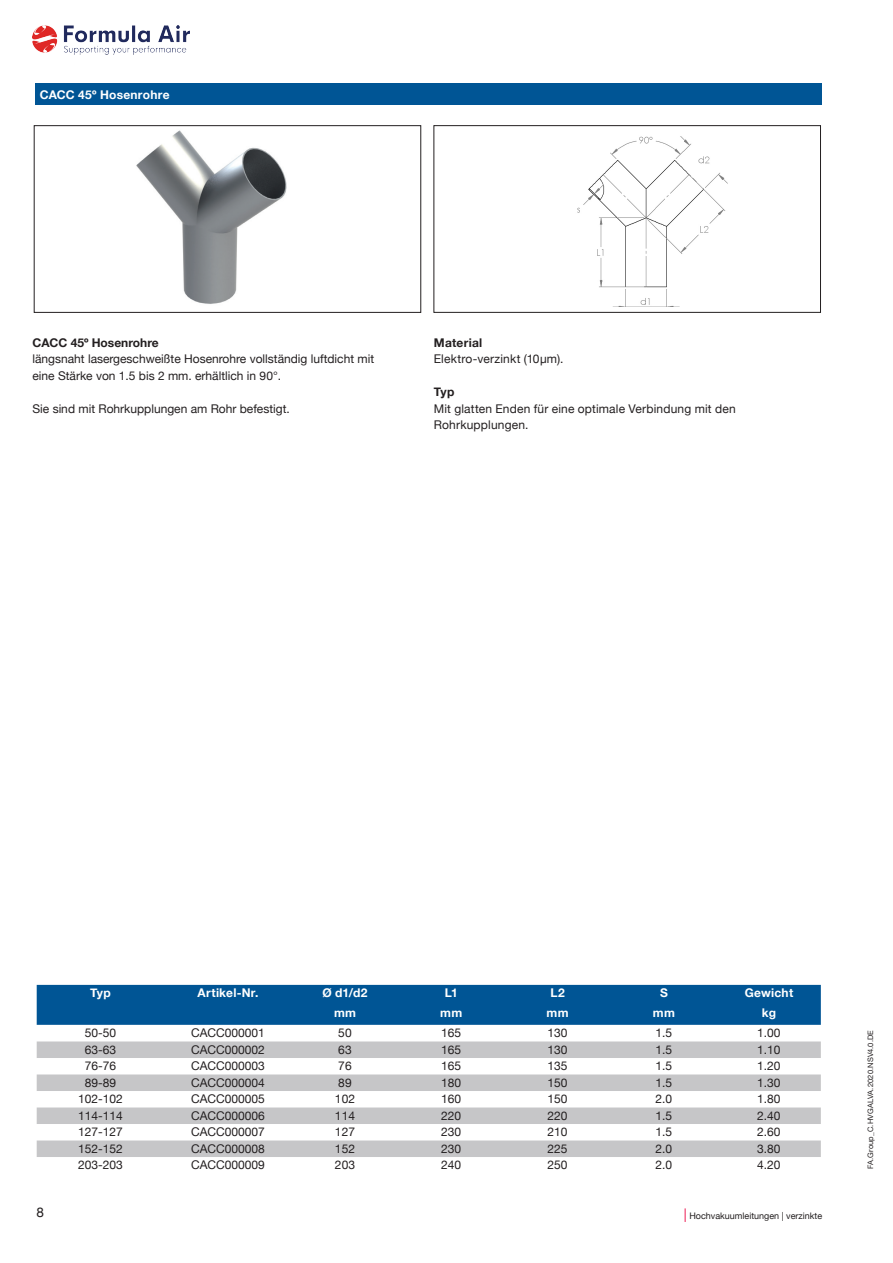
<style>
.page{position:relative;width:893px;height:1263px;background:#fff}
.page>*{position:absolute;margin:0;border:0;box-sizing:border-box;transform-origin:0 0}
.t1{font:13.5px "Helvetica Neue";color:#231f20}
.Body_alinea_tabel{font:12px "Helvetica Neue";color:#231f20}
.Body_alinea{font:12px/16.5px "Helvetica Neue";color:#231f20}
.Header3-_H3_tabel_bo{font:700 12px "Helvetica Neue";letter-spacing:.02em;color:#fff}
.Subheader2-H2{font:700 12px "Helvetica Neue";color:#231f20}
.Header1-H1{font:700 12px "Helvetica Neue";letter-spacing:.025em;color:#fff}
.Subheader2-H2-2{font:700 12px "Helvetica Neue";letter-spacing:.025em;color:#231f20}
.t2{font:9px "Helvetica Neue";color:#231f20}
.t3{font:7.5px "Helvetica Neue";letter-spacing:.02em;color:#231f20}
.s1{font-size:13.5px;color:#ed154e}
</style>
<div class="page">
<img style="left:32px;top:26px;width:158px;height:28px">
<div style="left:434px;top:125px;width:387px;height:188px;border:1px solid #231f20"></div>
<div style="left:34px;top:125px;width:387px;height:188px;border:1px solid #231f20"></div>
<img style="left:136px;top:130px;width:151px;height:174px">
<div style="left:37px;top:985px;width:784px;height:40px;background:#005595"></div>
<svg style="left:37px;top:1041px;width:784px;height:116px;fill:#c6c6c8"></svg>
<div style="left:36px;top:84px;width:786px;height:21px;background:#005595"></div>
<img style="left:577px;top:136px;width:151px;height:171px">
<p class="Header1-H1" style="left:40px;top:87px;width:131px">CACC 45º Hosenrohre</p>
<p class="Header1-H1" style="left:40px;top:87px;width:10px">A</p>
<p class="Subheader2-H2" style="left:32px;top:335px;width:128px">CACC 45º Hosenrohre</p>
<p class="Body_alinea" style="left:32px;top:351px;width:343px">längsnaht lasergeschweißte Hosenrohre vollständig luftdicht mit eine Stärke von 1.5 bis 2 mm. erhältlich in 90°.</p>
<p class="Body_alinea" style="left:32px;top:400px;width:259px">Sie sind mit Rohrkupplungen am Rohr befestigt.</p>
<p class="Subheader2-H2-2" style="left:434px;top:335px;width:50px">Material</p>
<p class="Body_alinea" style="left:434px;top:351px;width:131px">Elektro-verzinkt (10µm).</p>
<p class="Subheader2-H2" style="left:434px;top:385px;width:22px">Typ</p>
<p class="Body_alinea" style="left:434px;top:400px;width:303px">Mit glatten Enden für eine optimale Verbindung mit den<br>Rohrkupplungen.</p>
<p class="t1" style="left:37px;top:1204px;width:9px">8</p>
<p class="Header3-_H3_tabel_bo" style="left:90px;top:985px;width:22px">Typ</p>
<p class="Header3-_H3_tabel_bo" style="left:198px;top:985px;width:62px">Artikel-Nr.</p>
<p class="Header3-_H3_tabel_bo" style="left:323px;top:985px;width:46px">Ø d1/d2</p>
<p class="Header3-_H3_tabel_bo" style="left:445px;top:985px;width:14px">L1</p>
<p class="Header3-_H3_tabel_bo" style="left:550px;top:985px;width:16px">L2</p>
<p class="Header3-_H3_tabel_bo" style="left:660px;top:985px;width:9px">S</p>
<p class="Header3-_H3_tabel_bo" style="left:745px;top:985px;width:50px">Gewicht</p>
<p class="Header3-_H3_tabel_bo" style="left:334px;top:1005px;width:23px">mm</p>
<p class="Header3-_H3_tabel_bo" style="left:440px;top:1005px;width:23px">mm</p>
<p class="Header3-_H3_tabel_bo" style="left:547px;top:1005px;width:23px">mm</p>
<p class="Header3-_H3_tabel_bo" style="left:653px;top:1005px;width:23px">mm</p>
<p class="Header3-_H3_tabel_bo" style="left:762px;top:1005px;width:16px">kg</p>
<p class="Body_alinea_tabel" style="left:85px;top:1026px;width:33px">50-50</p>
<p class="Body_alinea_tabel" style="left:191px;top:1026px;width:75px">CACC000001</p>
<p class="Body_alinea_tabel" style="left:338px;top:1026px;width:15px">50</p>
<p class="Body_alinea_tabel" style="left:441px;top:1026px;width:22px">165</p>
<p class="Body_alinea_tabel" style="left:548px;top:1026px;width:22px">130</p>
<p class="Body_alinea_tabel" style="left:656px;top:1026px;width:18px">1.5</p>
<p class="Body_alinea_tabel" style="left:757px;top:1026px;width:25px">1.00</p>
<p class="Body_alinea_tabel" style="left:85px;top:1042px;width:33px">63-63</p>
<p class="Body_alinea_tabel" style="left:191px;top:1042px;width:75px">CACC000002</p>
<p class="Body_alinea_tabel" style="left:338px;top:1042px;width:15px">63</p>
<p class="Body_alinea_tabel" style="left:441px;top:1042px;width:22px">165</p>
<p class="Body_alinea_tabel" style="left:548px;top:1042px;width:22px">130</p>
<p class="Body_alinea_tabel" style="left:656px;top:1042px;width:18px">1.5</p>
<p class="Body_alinea_tabel" style="left:757px;top:1042px;width:25px">1.10</p>
<p class="Body_alinea_tabel" style="left:85px;top:1059px;width:33px">76-76</p>
<p class="Body_alinea_tabel" style="left:191px;top:1059px;width:75px">CACC000003</p>
<p class="Body_alinea_tabel" style="left:338px;top:1059px;width:15px">76</p>
<p class="Body_alinea_tabel" style="left:441px;top:1059px;width:22px">165</p>
<p class="Body_alinea_tabel" style="left:548px;top:1059px;width:22px">135</p>
<p class="Body_alinea_tabel" style="left:656px;top:1059px;width:18px">1.5</p>
<p class="Body_alinea_tabel" style="left:757px;top:1059px;width:25px">1.20</p>
<p class="Body_alinea_tabel" style="left:85px;top:1075px;width:33px">89-89</p>
<p class="Body_alinea_tabel" style="left:191px;top:1075px;width:75px">CACC000004</p>
<p class="Body_alinea_tabel" style="left:338px;top:1075px;width:15px">89</p>
<p class="Body_alinea_tabel" style="left:441px;top:1075px;width:22px">180</p>
<p class="Body_alinea_tabel" style="left:548px;top:1075px;width:22px">150</p>
<p class="Body_alinea_tabel" style="left:656px;top:1075px;width:18px">1.5</p>
<p class="Body_alinea_tabel" style="left:757px;top:1075px;width:25px">1.30</p>
<p class="Body_alinea_tabel" style="left:78px;top:1092px;width:46px">102-102</p>
<p class="Body_alinea_tabel" style="left:191px;top:1092px;width:75px">CACC000005</p>
<p class="Body_alinea_tabel" style="left:335px;top:1092px;width:22px">102</p>
<p class="Body_alinea_tabel" style="left:441px;top:1092px;width:22px">160</p>
<p class="Body_alinea_tabel" style="left:548px;top:1092px;width:22px">150</p>
<p class="Body_alinea_tabel" style="left:656px;top:1092px;width:18px">2.0</p>
<p class="Body_alinea_tabel" style="left:757px;top:1092px;width:25px">1.80</p>
<p class="Body_alinea_tabel" style="left:78px;top:1108px;width:46px">114-114</p>
<p class="Body_alinea_tabel" style="left:191px;top:1108px;width:75px">CACC000006</p>
<p class="Body_alinea_tabel" style="left:335px;top:1108px;width:22px">114</p>
<p class="Body_alinea_tabel" style="left:441px;top:1108px;width:22px">220</p>
<p class="Body_alinea_tabel" style="left:548px;top:1108px;width:22px">220</p>
<p class="Body_alinea_tabel" style="left:656px;top:1108px;width:18px">1.5</p>
<p class="Body_alinea_tabel" style="left:757px;top:1108px;width:25px">2.40</p>
<p class="Body_alinea_tabel" style="left:78px;top:1125px;width:46px">127-127</p>
<p class="Body_alinea_tabel" style="left:191px;top:1125px;width:75px">CACC000007</p>
<p class="Body_alinea_tabel" style="left:335px;top:1125px;width:22px">127</p>
<p class="Body_alinea_tabel" style="left:441px;top:1125px;width:22px">230</p>
<p class="Body_alinea_tabel" style="left:548px;top:1125px;width:22px">210</p>
<p class="Body_alinea_tabel" style="left:656px;top:1125px;width:18px">1.5</p>
<p class="Body_alinea_tabel" style="left:757px;top:1125px;width:25px">2.60</p>
<p class="Body_alinea_tabel" style="left:78px;top:1141px;width:46px">152-152</p>
<p class="Body_alinea_tabel" style="left:191px;top:1141px;width:75px">CACC000008</p>
<p class="Body_alinea_tabel" style="left:335px;top:1141px;width:22px">152</p>
<p class="Body_alinea_tabel" style="left:441px;top:1141px;width:22px">230</p>
<p class="Body_alinea_tabel" style="left:548px;top:1141px;width:22px">225</p>
<p class="Body_alinea_tabel" style="left:656px;top:1141px;width:18px">2.0</p>
<p class="Body_alinea_tabel" style="left:757px;top:1141px;width:25px">3.80</p>
<p class="Body_alinea_tabel" style="left:78px;top:1158px;width:46px">203-203</p>
<p class="Body_alinea_tabel" style="left:191px;top:1158px;width:75px">CACC000009</p>
<p class="Body_alinea_tabel" style="left:335px;top:1158px;width:22px">203</p>
<p class="Body_alinea_tabel" style="left:441px;top:1158px;width:22px">240</p>
<p class="Body_alinea_tabel" style="left:548px;top:1158px;width:22px">250</p>
<p class="Body_alinea_tabel" style="left:656px;top:1158px;width:18px">2.0</p>
<p class="Body_alinea_tabel" style="left:757px;top:1158px;width:25px">4.20</p>
<p class="t2" style="left:684px;top:1211px;width:140px"><span class="s1">|</span> Hochvakuumleitungen | verzinkte</p>
<p class="t3" style="left:866px;top:1169px;width:141px;rotate:-90deg">FA.Group_C.HVGALVA.2020.NSV4.0.DE</p>
</div>
